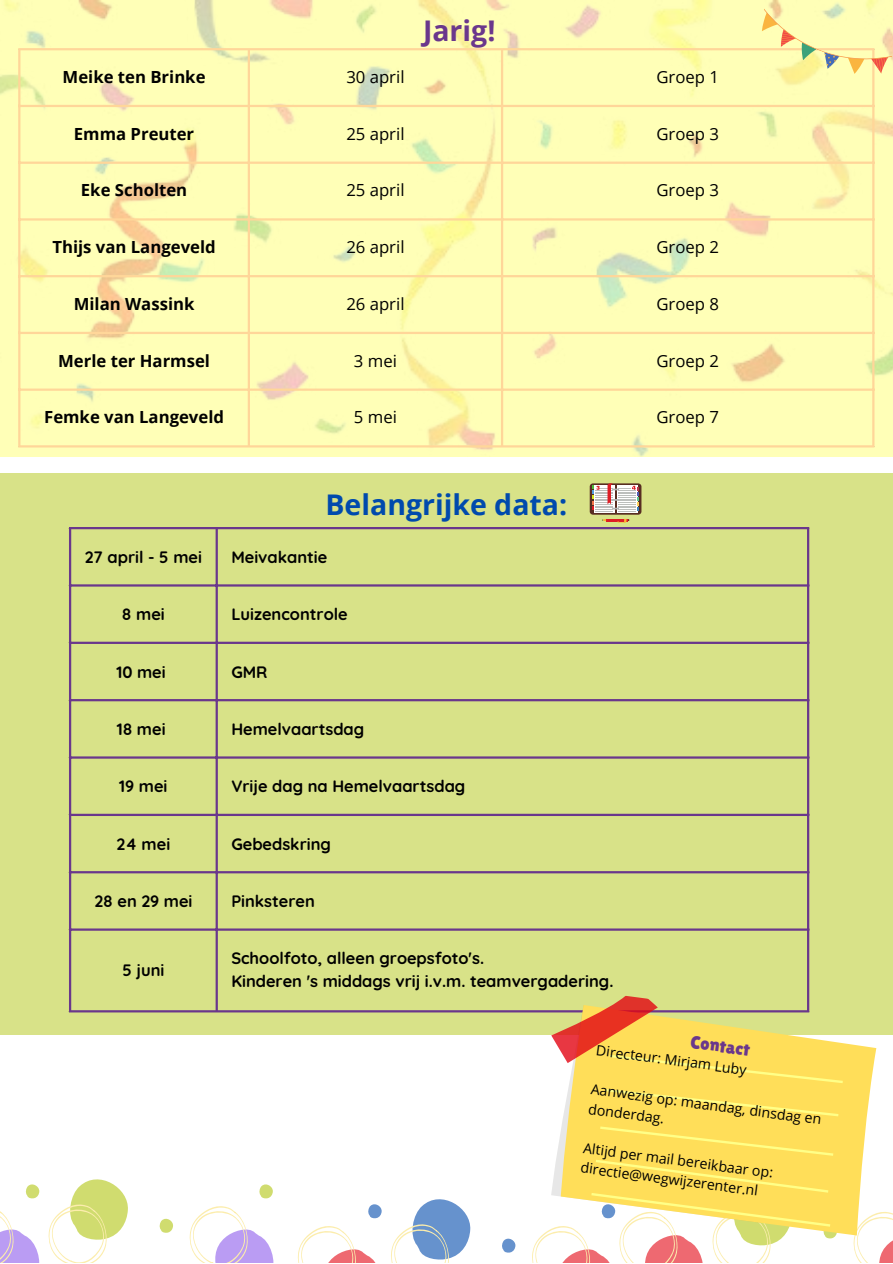
<style>
.page{position:relative;width:893px;height:1264px;background:#fff}
.page>*{position:absolute;margin:0;border:0;box-sizing:border-box;transform-origin:0 0}
.t1{font:700 28.5px "Open Sans";color:#004aad}
.t2{font:700 28.5px "Open Sans";color:#6a378c}
.t3{font:18px "Lilita One";color:#6a378c}
.t4{font:700 16.65px "Open Sans";color:#000}
.t5{font:16.65px "Open Sans";color:#000}
.t6{font:700 16.5px/22.5px "Quicksand";color:#000}
.t7{font:14.1px/19px "Open Sans";color:#000}
</style>
<div class="page">
<div style="left:0;top:473px;width:892px;height:561px;background:#d8e288"></div>
<hr style="left:69px;top:529px;width:2px;height:481px;background:#6a378c">
<hr style="left:215px;top:529px;width:3px;height:481px;background:#6a378c">
<hr style="left:807px;top:529px;width:2px;height:481px;background:#6a378c">
<hr style="left:69px;top:527px;width:740px;height:2px;background:#6a378c">
<hr style="left:69px;top:584px;width:740px;height:2px;background:#6a378c">
<hr style="left:69px;top:641px;width:740px;height:3px;background:#6a378c">
<hr style="left:69px;top:699px;width:740px;height:2px;background:#6a378c">
<hr style="left:69px;top:756px;width:740px;height:2px;background:#6a378c">
<hr style="left:69px;top:813px;width:740px;height:3px;background:#6a378c">
<hr style="left:69px;top:871px;width:740px;height:2px;background:#6a378c">
<hr style="left:69px;top:928px;width:740px;height:2px;background:#6a378c">
<hr style="left:69px;top:1010px;width:740px;height:2px;background:#6a378c">
<svg style="left:853px;top:1212px;width:39px;height:50px"></svg>
<svg style="left:502px;top:1238px;width:13px;height:14px"></svg>
<svg style="left:297px;top:1199px;width:174px;height:63px"></svg>
<svg style="left:259px;top:1184px;width:14px;height:14px"></svg>
<svg style="left:189px;top:1206px;width:85px;height:56px"></svg>
<svg style="left:159px;top:1218px;width:14px;height:15px"></svg>
<svg style="left:25px;top:1184px;width:15px;height:14px"></svg>
<svg style="left:48px;top:1179px;width:80px;height:83px"></svg>
<svg style="left:0;top:1211px;width:40px;height:51px"></svg>
<svg style="left:538px;top:1010px;width:352px;height:226px"></svg>
<svg style="left:548px;top:986px;width:294px;height:130px"></svg>
<svg style="left:532px;top:1126px;width:305px;height:136px"></svg>
<img style="left:0;top:0;width:892px;height:456px">
<hr style="left:18px;top:50px;width:2px;height:395px;background:#ffd699">
<hr style="left:248px;top:50px;width:2px;height:395px;background:#ffd699">
<hr style="left:501px;top:50px;width:2px;height:395px;background:#ffd699">
<hr style="left:872px;top:50px;width:2px;height:395px;background:#ffd699">
<hr style="left:18px;top:48px;width:856px;height:2px;background:#ffd699">
<hr style="left:18px;top:105px;width:856px;height:2px;background:#ffd699">
<hr style="left:18px;top:162px;width:856px;height:2px;background:#ffd699">
<hr style="left:18px;top:218px;width:856px;height:2px;background:#ffd699">
<hr style="left:18px;top:275px;width:856px;height:2px;background:#ffd699">
<hr style="left:18px;top:332px;width:856px;height:2px;background:#ffd699">
<hr style="left:18px;top:388px;width:856px;height:3px;background:#ffd699">
<hr style="left:18px;top:445px;width:856px;height:2px;background:#ffd699">
<svg style="left:756px;top:7px;width:136px;height:79px;background:#f8f2ab"></svg>
<div style="left:589px;top:483px;width:52px;height:31px;background:#582e22;border-radius:3px"></div>
<div style="left:593px;top:485px;width:21px;height:28px;background:#fff"></div>
<div style="left:616px;top:485px;width:21px;height:28px;background:#fff"></div>
<svg style="left:592px;top:483px;width:47px;height:29px"></svg>
<hr style="left:606px;top:519px;width:21px;height:2px;background:#de1d25">
<svg style="left:617px;top:519px;width:12px;height:3px"></svg>
<h1 class="t2" style="left:423px;top:10px;width:74px">Jarig!</h1>
<p class="t4" style="left:63px;top:65px;width:144px">Meike ten Brinke</p>
<p class="t5" style="left:346px;top:65px;width:60px">30 april</p>
<p class="t5" style="left:656px;top:65px;width:64px">Groep 1</p>
<p class="t4" style="left:74px;top:122px;width:122px">Emma Preuter</p>
<p class="t5" style="left:346px;top:122px;width:60px">25 april</p>
<p class="t5" style="left:656px;top:122px;width:64px">Groep 3</p>
<p class="t4" style="left:81px;top:179px;width:108px">Eke Scholten</p>
<p class="t5" style="left:346px;top:179px;width:60px">25 april</p>
<p class="t5" style="left:656px;top:179px;width:64px">Groep 3</p>
<p class="t4" style="left:52px;top:235px;width:165px">Thijs van Langeveld</p>
<p class="t5" style="left:346px;top:235px;width:60px">26 april</p>
<p class="t5" style="left:656px;top:235px;width:64px">Groep 2</p>
<p class="t4" style="left:74px;top:292px;width:122px">Milan Wassink</p>
<p class="t5" style="left:346px;top:292px;width:60px">26 april</p>
<p class="t5" style="left:656px;top:292px;width:64px">Groep 8</p>
<p class="t4" style="left:58px;top:349px;width:153px">Merle ter Harmsel</p>
<p class="t5" style="left:354px;top:349px;width:45px">3 mei</p>
<p class="t5" style="left:656px;top:349px;width:64px">Groep 2</p>
<p class="t4" style="left:44px;top:405px;width:181px">Femke van Langeveld</p>
<p class="t5" style="left:354px;top:405px;width:45px">5 mei</p>
<p class="t5" style="left:656px;top:405px;width:64px">Groep 7</p>
<h1 class="t1" style="left:325px;top:484px;width:243px">Belangrijke data:</h1>
<p class="t6" style="left:85px;top:545px;width:119px">27 april - 5 mei</p>
<p class="t6" style="left:231px;top:545px;width:97px">Meivakantie</p>
<p class="t6" style="left:122px;top:603px;width:44px">8 mei</p>
<p class="t6" style="left:231px;top:603px;width:118px">Luizencontrole</p>
<p class="t6" style="left:116px;top:660px;width:51px">10 mei</p>
<p class="t6" style="left:231px;top:660px;width:38px">GMR</p>
<p class="t6" style="left:117px;top:717px;width:50px">18 mei</p>
<p class="t6" style="left:231px;top:717px;width:134px">Hemelvaartsdag</p>
<p class="t6" style="left:119px;top:775px;width:50px">19 mei</p>
<p class="t6" style="left:231px;top:775px;width:235px">Vrije dag na Hemelvaartsdag</p>
<p class="t6" style="left:117px;top:832px;width:55px">24 mei</p>
<p class="t6" style="left:231px;top:832px;width:101px">Gebedskring</p>
<p class="t6" style="left:94px;top:889px;width:100px">28 en 29 mei</p>
<p class="t6" style="left:231px;top:889px;width:85px">Pinksteren</p>
<p class="t6" style="left:122px;top:958px;width:43px">5 juni</p>
<p class="t6" style="left:231px;top:947px;width:383px">Schoolfoto, alleen groepsfoto's.<br>Kinderen 's middags vrij i.v.m. teamvergadering.</p>
<p class="t3" style="left:691px;top:1031px;width:61px;rotate:7deg">Contact</p>
<p class="t7" style="left:597px;top:1040px;width:153px;rotate:7deg">Directeur: Mirjam Luby</p>
<p class="t7" style="left:592px;top:1080px;width:234px;rotate:7deg">Aanwezig op: maandag, dinsdag en donderdag.</p>
<p class="t7" style="left:584px;top:1138px;width:193px;line-height:19.8px;rotate:7deg">Altijd per mail bereikbaar op: directie@wegwijzerenter.nl</p>
</div>
